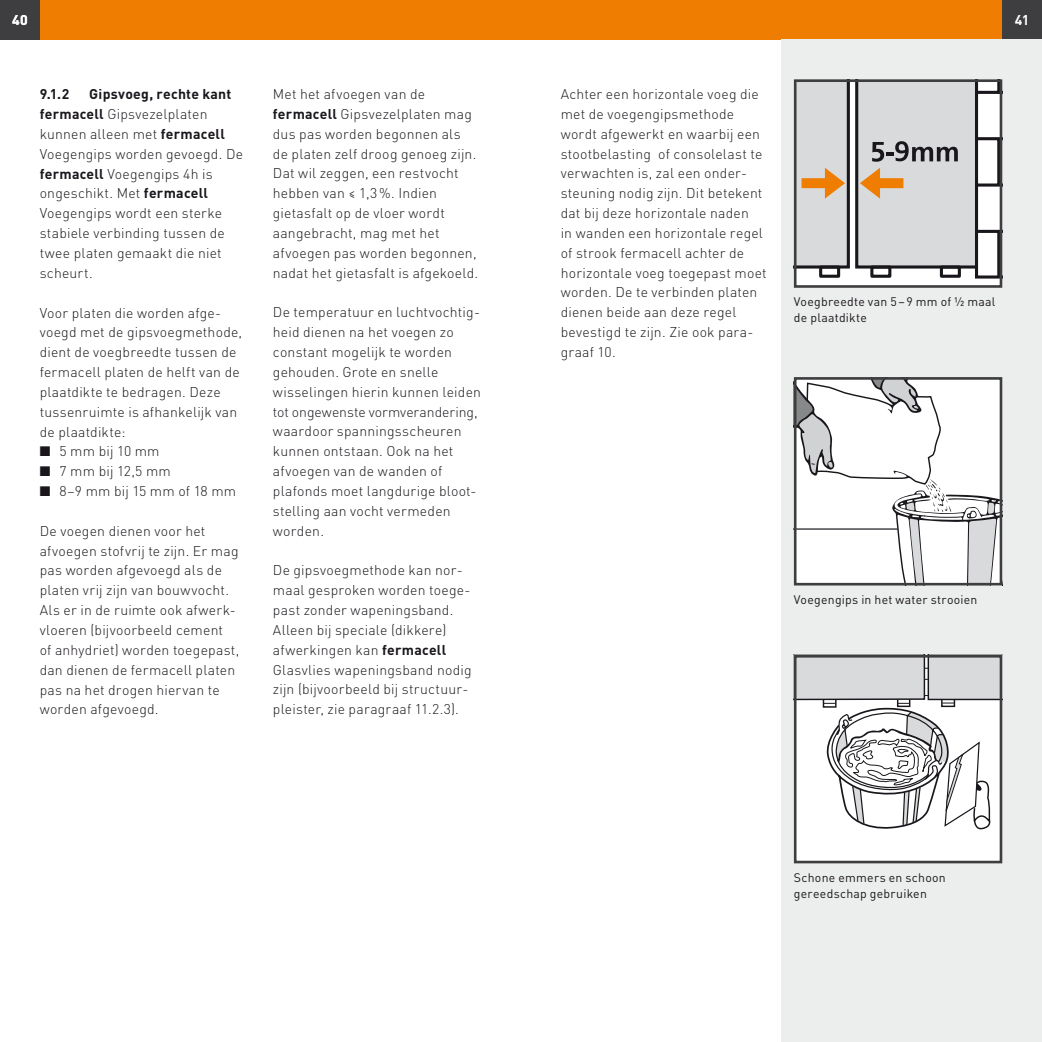
<style>
.page{position:relative;width:1042px;height:1042px;background:#fff}
.page>*{position:absolute;margin:0;border:0;box-sizing:border-box;transform-origin:0 0}
.t1{font:300 14px/19.8px "DIN Pro";letter-spacing:.015em;color:#1a171c}
.t2{font:700 14px "DIN Pro";color:#1a171c}
.t3{font:700 14px "DIN Pro";color:#fff}
.t4{font:12.25px/15.8px "DIN Pro";letter-spacing:.02em;color:#1a171c}
.s1{font-weight:700}
</style>
<div class="page">
<div style="left:521px;top:0;width:521px;height:40px;background:#ee7d02"></div>
<div style="left:1002px;top:0;width:40px;height:40px;background:#3e3d40"></div>
<div style="left:0;top:0;width:521px;height:40px;background:#ee7d02"></div>
<div style="left:0;top:0;width:40px;height:40px;background:#3e3d40"></div>
<div style="left:781px;top:40px;width:261px;height:1002px;background:#eceded"></div>
<svg style="left:798px;top:381px;width:200px;height:200px;background:#e9e9ea"></svg>
<div style="left:794px;top:377px;width:208px;height:208px;border:3px solid #3e3d40"></div>
<div style="left:795px;top:656px;width:206px;height:206px;background:#fff"></div>
<svg style="left:798px;top:659px;width:200px;height:171px"></svg>
<div style="left:794px;top:655px;width:208px;height:208px;border:3px solid #3e3d40"></div>
<svg style="left:798px;top:83px;width:200px;height:197px;background:#cdcbc9"></svg>
<div style="left:794px;top:79px;width:208px;height:209px;border:3px solid #3e3d40"></div>
<p class="t3" style="left:12px;top:9px;width:17px">40</p>
<p class="t3" style="left:1015px;top:9px;width:16px">41</p>
<p class="t1" style="left:40px;top:83px;width:205px;text-indent:50px"><span class="s1">Gipsvoeg, rechte kant fermacell</span> Gipsvezelplaten kunnen alleen met <span class="s1">fermacell<br></span>Voegengips worden gevoegd. De <span class="s1">fermacell</span> Voegengips 4h is ongeschikt. Met <span class="s1">fermacell<br></span>Voegengips wordt een sterke stabiele verbinding tussen de twee platen gemaakt die niet scheurt.</p>
<p class="t1" style="left:40px;top:301px;width:204px">Voor platen die worden afge&shy;voegd met de gipsvoegmethode, dient de voegbreedte tussen de fermacell platen de helft van de plaatdikte te bedragen. Deze tussenruimte is afhankelijk van de plaatdikte:</p>
<p class="t1" style="left:40px;top:440px;width:121px">■ 5 mm bij 10 mm</p>
<p class="t1" style="left:40px;top:460px;width:133px">■ 7 mm bij 12,5 mm</p>
<p class="t1" style="left:40px;top:480px;width:198px">■ 8–9 mm bij 15 mm of 18 mm</p>
<p class="t1" style="left:40px;top:519px;width:201px">De voegen dienen voor het afvoegen stofvrij te zijn. Er mag pas worden afgevoegd als de platen vrij zijn van bouwvocht.<br>Als er in de ruimte ook afwerk&shy;vloeren (bijvoorbeeld cement<br>of anhydriet) worden toegepast, dan dienen de fermacell platen pas na het drogen hiervan te worden afgevoegd.</p>
<p class="t2" style="left:40px;top:82px;width:31px">9.1.2</p>
<p class="t1" style="left:273px;top:83px;width:207px">Met het afvoegen van de <span class="s1">fermacell</span> Gipsvezelplaten mag dus pas worden begonnen als de platen zelf droog genoeg zijn.<br>Dat wil zeggen, een restvocht hebben van ≤ 1,3%. Indien gietasfalt op de vloer wordt aangebracht, mag met het afvoegen pas worden begonnen, nadat het gietasfalt is afgekoeld.</p>
<p class="t1" style="left:273px;top:301px;width:210px">De temperatuur en luchtvochtig&shy;heid dienen na het voegen zo constant mogelijk te worden gehouden. Grote en snelle wisselingen hierin kunnen leiden tot ongewenste vormverandering, waardoor spanningsscheuren kunnen ontstaan. Ook na het afvoegen van de wanden of plafonds moet langdurige bloot&shy;stelling aan vocht vermeden worden.</p>
<p class="t1" style="left:273px;top:559px;width:200px">De gipsvoegmethode kan nor&shy;maal gesproken worden toege&shy;past zonder wapeningsband.<br>Alleen bij speciale (dikkere) afwerkingen kan <span class="s1">fermacell<br></span>Glasvlies wapeningsband nodig zijn (bijvoorbeeld bij structuur&shy;pleister, zie paragraaf 11.2.3).</p>
<p class="t1" style="left:561px;top:83px;width:207px">Achter een horizontale voeg die met de voegengipsmethode wordt afgewerkt en waarbij een stootbelasting of consolelast te verwachten is, zal een onder&shy;steuning nodig zijn. Dit betekent dat bij deze horizontale naden<br>in wanden een horizontale regel of strook fermacell achter de horizontale voeg toegepast moet worden. De te verbinden platen dienen beide aan deze regel bevestigd te zijn. Zie ook para&shy;graaf 10.</p>
<p class="t4" style="left:794px;top:293px;width:203px">Voegbreedte van 5–9 mm of ½ maal de plaatdikte</p>
<p class="t4" style="left:794px;top:590px;width:185px">Voegengips in het water strooien</p>
<p class="t4" style="left:794px;top:868px;width:153px">Schone emmers en schoon gereedschap gebruiken</p>
</div>
